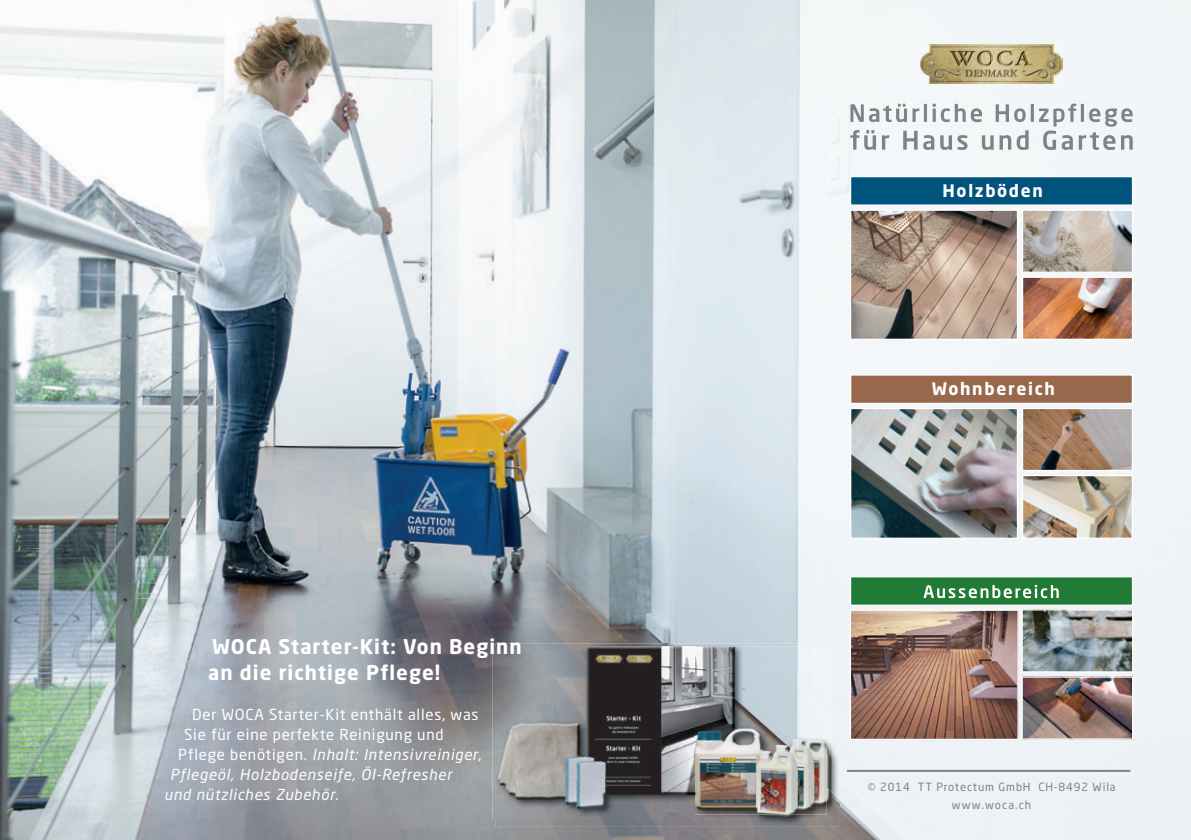
<style>
.page{position:relative;width:1191px;height:840px;background:#fff}
.page>*{position:absolute;margin:0;border:0;box-sizing:border-box;transform-origin:0 0}
.t1{font:700 20px/26px "Neo Sans Pro";letter-spacing:.05em;color:#fff}
.t2{font:700 17px "Neo Sans Pro";letter-spacing:.1em;color:#fff}
.t3{font:italic 15px "Neo Sans Pro";letter-spacing:.05em;color:#fff}
.t4{font:15px "Neo Sans Pro";letter-spacing:.05em;color:#fff}
.t5{font:11.2px/18px "Neo Sans Pro";letter-spacing:.075em;color:#808285;text-align:center}
.s1{font-style:normal}
</style>
<div class="page">
<img style="left:0;top:0;width:799px;height:839px">
<div style="left:799px;top:0;width:259px;height:278px;background:#f3f7f8"></div>
<div style="left:1058px;top:0;width:133px;height:558px;background:#f1f5f7"></div>
<div style="left:798px;top:559px;width:265px;height:280px;background:#ecf2f5"></div>
<hr style="left:847px;top:769px;width:283px;height:2px;background:#808285">
<div style="left:850px;top:176px;width:283px;height:30px;background:#00537c;border:1px solid #fff"></div>
<img style="left:852px;top:211px;width:164px;height:127px">
<div style="left:850px;top:209px;width:168px;height:131px;border:1px solid #fff"></div>
<img style="left:1024px;top:211px;width:107px;height:60px">
<div style="left:1022px;top:209px;width:111px;height:64px;border:1px solid #fff"></div>
<img style="left:1024px;top:278px;width:107px;height:60px">
<div style="left:1022px;top:276px;width:111px;height:64px;border:1px solid #fff"></div>
<div style="left:850px;top:374px;width:283px;height:30px;background:#97684c;border:1px solid #fff"></div>
<img style="left:852px;top:409px;width:164px;height:127px">
<div style="left:850px;top:407px;width:168px;height:131px;border:1px solid #fff"></div>
<img style="left:1023px;top:409px;width:108px;height:60px">
<div style="left:1021px;top:407px;width:112px;height:64px;border:1px solid #fff"></div>
<img style="left:1023px;top:476px;width:108px;height:60px">
<div style="left:1021px;top:474px;width:112px;height:64px;border:1px solid #fff"></div>
<div style="left:850px;top:575px;width:283px;height:30px;background:#227a37;border:1px solid #fff"></div>
<svg style="left:923px;top:584px;width:135px;height:14px"></svg>
<svg style="left:850px;top:103px;width:282px;height:47px"></svg>
<img style="left:920px;top:44px;width:142px;height:39px">
<img style="left:851px;top:611px;width:165px;height:126px">
<div style="left:849px;top:609px;width:169px;height:130px;border:1px solid #fff"></div>
<img style="left:1023px;top:611px;width:108px;height:59px">
<div style="left:1021px;top:609px;width:112px;height:63px;border:1px solid #fff"></div>
<img style="left:1023px;top:678px;width:108px;height:59px">
<div style="left:1021px;top:676px;width:112px;height:63px;border:1px solid #fff"></div>
<img style="left:495px;top:643px;width:345px;height:183px">
<img style="left:798px;top:643px;width:42px;height:156px">
<img style="left:492px;top:646px;width:3px;height:172px">
<img style="left:495px;top:792px;width:337px;height:26px">
<img style="left:826px;top:646px;width:6px;height:146px">
<img style="left:495px;top:646px;width:331px;height:168px">
<img style="left:797px;top:646px;width:29px;height:140px">
<h1 class="t1" style="left:208px;top:632px;width:315px">WOCA Starter-Kit: Von Beginn an die richtige Pflege!</h1>
<p class="t4" style="left:192px;top:705px;width:288px">Der WOCA Starter-Kit enthält alles, was</p>
<p class="t4" style="left:184px;top:725px;width:261px">Sie für eine perfekte Reinigung und</p>
<p class="t3" style="left:178px;top:745px;width:304px"><span class="s1">Pflege benötigen.</span> Inhalt: Intensivreiniger,</p>
<p class="t3" style="left:170px;top:765px;width:283px">Pflegeöl, Holzbodenseife, Öl-Refresher</p>
<p class="t3" style="left:164px;top:785px;width:176px">und nützliches Zubehör.</p>
<p class="t2" style="left:942px;top:179px;width:102px">Holzböden</p>
<p class="t2" style="left:931px;top:378px;width:125px">Wohnbereich</p>
<p class="t5" style="left:867px;top:777px;width:250px">© 2014 TT Protectum GmbH CH-8492 Wila www.woca.ch</p>
</div>
